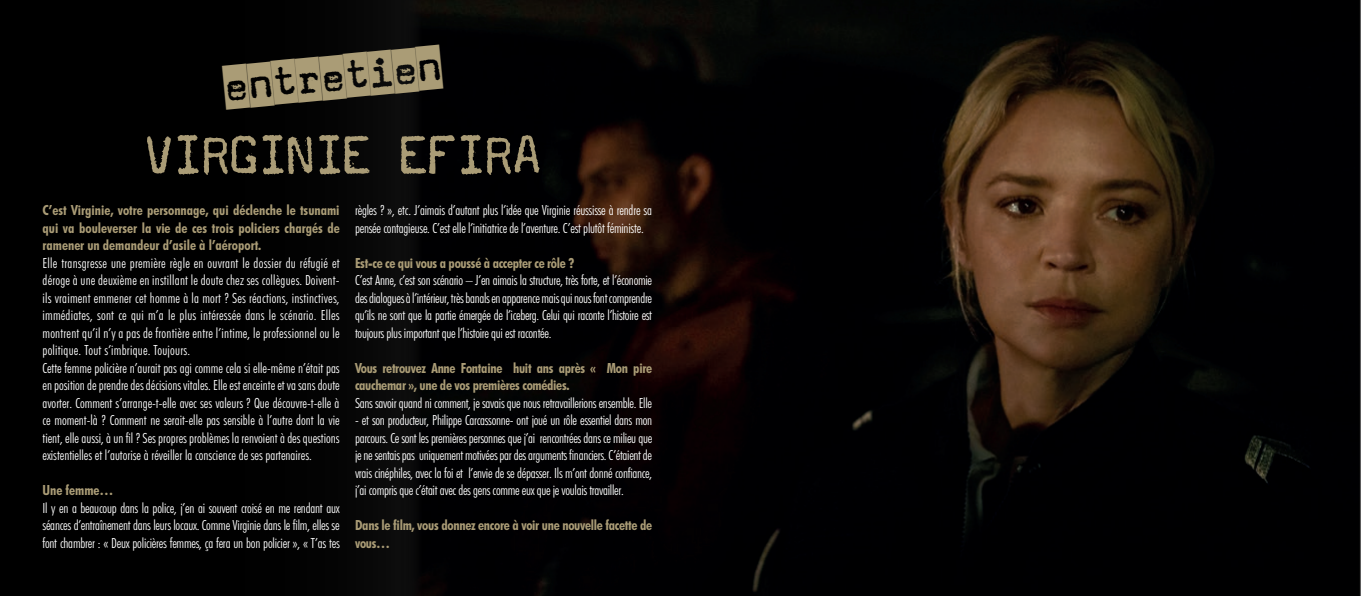
<style>
.page{position:relative;width:1361px;height:596px;background:#fff}
.page>*{position:absolute;margin:0;border:0;box-sizing:border-box;transform-origin:0 0}
.t1{font:61.5px "Magda";letter-spacing:-.09em;color:#aa9c76}
.t2{font:44.1px "Magda Cameo";color:#aa9c76}
.t3{font:300 condensed 14px/17.5px "Futura BT";color:#fff;text-align:justify}
.t4{font:700 condensed 14px/17.5px "Futura BT";letter-spacing:-.02em;color:#aa9c76}
.t5{font:300 condensed 14px "Futura BT";letter-spacing:-.02em;color:#fff}
.t6{font:700 condensed 14px "Futura BT";color:#aa9c76}
</style>
<div class="page">
<div style="left:0;top:0;width:897px;height:595px;background:#000"></div>
<img style="left:400px;top:0;width:960px;height:595px">
<h2 class="t2" style="left:222px;top:62px;width:220px;rotate:-5deg">entretien</h2>
<h1 class="t1" style="left:142px;top:118px;width:403px">VIRGINIE EFIRA</h1>
<p class="t4" style="left:43px;top:201px;width:299px;text-align:justify">C’est Virginie, votre personnage, qui déclenche le tsunami qui va bouleverser la vie de ces trois policiers chargés de ramener un demandeur d’asile à l’aéroport.</p>
<p class="t3" style="left:43px;top:253px;width:299px;text-align:left">Elle transgresse une première règle en ouvrant le dossier du réfugié et déroge à une deuxième en instillant le doute chez ses collègues. Doivent&shy;ils vraiment emmener cet homme à la mort ? Ses réactions, instinctives, immédiates, sont ce qui m’a le plus intéressée dans le scénario. Elles montrent qu’il n’y a pas de frontière entre l’intime, le professionnel ou le politique. Tout s’imbrique. Toujours.<br>Cette femme policière n’aurait pas agi comme cela si elle-même n’était pas en position de prendre des décisions vitales. Elle est enceinte et va sans doute avorter. Comment s’arrange-t-elle avec ses valeurs ? Que découvre-t-elle à ce moment-là ? Comment ne serait-elle pas sensible à l’autre dont la vie tient, elle aussi, à un fil ? Ses propres problèmes la renvoient à des questions existentielles et l’autorise à réveiller la conscience de ses partenaires.</p>
<p class="t6" style="left:43px;top:481px;width:72px">Une femme…</p>
<p class="t3" style="left:43px;top:498px;width:299px">Il y en a beaucoup dans la police, j’en ai souvent croisé en me rendant aux séances d’entraînement dans leurs locaux. Comme Virginie dans le film, elles se font chambrer : « Deux policières femmes, ça fera un bon policier », « T’as tes</p>
<p class="t3" style="left:355px;top:201px;width:298px">règles ? », etc. J’aimais d’autant plus l’idée que Virginie réussisse à rendre sa pensée contagieuse. C’est elle l’initiatrice de l’aventure. C’est plutôt féministe.</p>
<p class="t4" style="left:355px;top:253px;width:221px">Est-ce ce qui vous a poussé à accepter ce rôle ?</p>
<p class="t3" style="left:355px;top:271px;width:299px">C’est Anne, c’est son scénario – J’en aimais la structure, très forte, et l’économie des dialogues à l’intérieur, très banals en apparence mais qui nous font comprendre qu’ils ne sont que la partie émergée de l’iceberg. Celui qui raconte l’histoire est toujours plus important que l’histoire qui est racontée.</p>
<p class="t4" style="left:355px;top:358px;width:298px">Vous retrouvez Anne Fontaine huit ans après « Mon pire cauchemar », une de vos premières comédies.</p>
<p class="t5" style="left:355px;top:394px;width:298px">Sans savoir quand ni comment, je savais que nous retravaillerions ensemble. Elle</p>
<p class="t3" style="left:355px;top:411px;width:299px">- et son producteur, Philippe Carcassonne- ont joué un rôle essentiel dans mon parcours. Ce sont les premières personnes que j’ai rencontrées dans ce milieu que je ne sentais pas uniquement motivées par des arguments financiers. C’étaient de vrais cinéphiles, avec la foi et l’envie de se dépasser. Ils m’ont donné confiance, j’ai compris que c’était avec des gens comme eux que je voulais travailler.</p>
<p class="t4" style="left:355px;top:516px;width:299px">Dans le film, vous donnez encore à voir une nouvelle facette de vous…</p>
</div>
